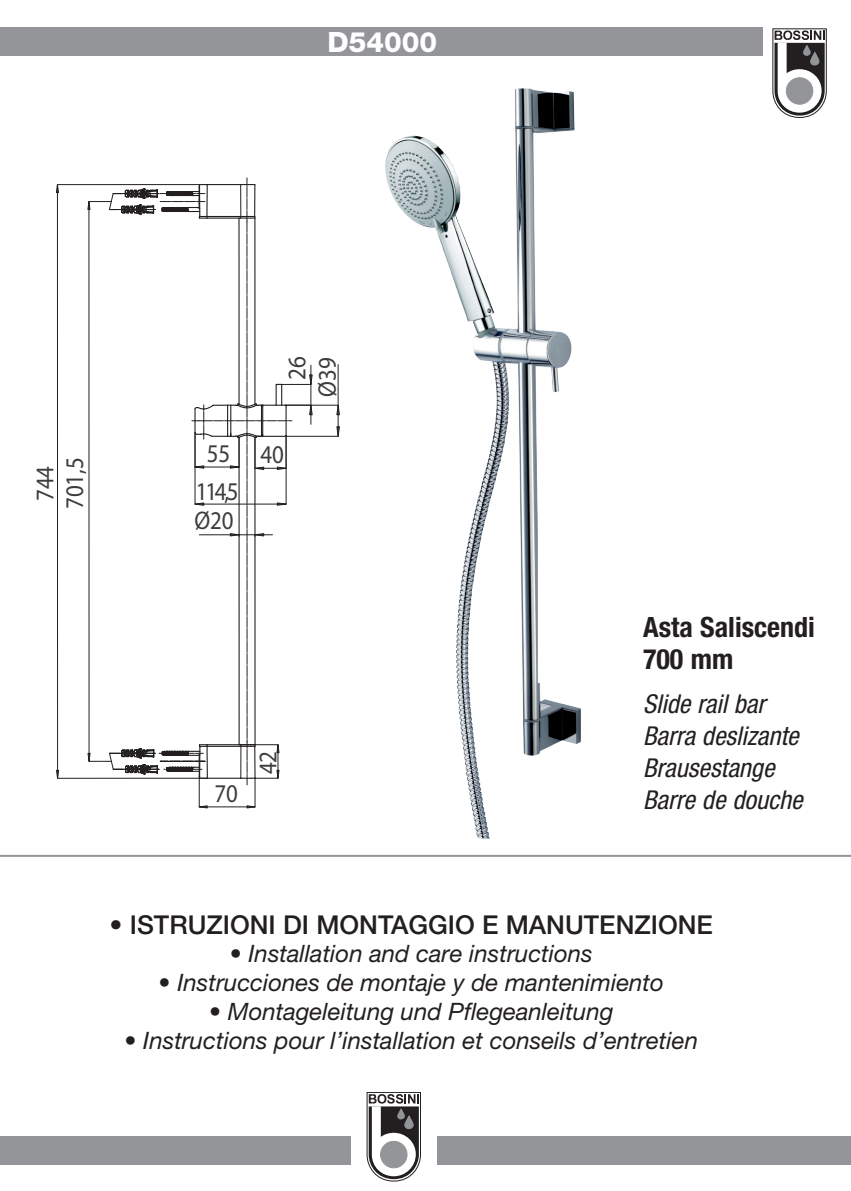
<style>
.page{position:relative;width:851px;height:1191px;background:#fff}
.page>*{position:absolute;margin:0;border:0;box-sizing:border-box;transform-origin:0 0}
.t1{font:700 condensed 28px "Helvetica Neue";color:#231f20}
.t2{font:800 28px "Helvetica Neue";color:#fff}
.t3{font:italic condensed 26px "Helvetica Neue";color:#231f20}
.t4{font:500 26px "Helvetica Neue";color:#231f20}
.t5{font:25.6px/37.4px "Myriad";color:#3d3d3e;scale:.9 1}
.t6{font:25.4px/29.4px "Myriad";color:#3d3d3e;text-align:center;scale:.9 1}
.t7{font:italic 24px "Helvetica Neue";color:#231f20}
.s1{font-weight:400}
</style>
<div class="page">
<hr style="left:338px;top:364px;width:1px;height:72px;background:#231f20">
<hr style="left:285px;top:436px;width:53px;height:1px;background:#231f20">
<hr style="left:285px;top:405px;width:53px;height:1px;background:#231f20">
<svg style="left:336px;top:402px;width:4px;height:13px"></svg>
<svg style="left:336px;top:426px;width:4px;height:11px"></svg>
<hr style="left:57px;top:185px;width:1px;height:593px;background:#231f20">
<hr style="left:58px;top:778px;width:149px;height:1px;background:#231f20">
<hr style="left:57px;top:184px;width:143px;height:1px;background:#231f20">
<svg style="left:56px;top:184px;width:3px;height:9px"></svg>
<svg style="left:56px;top:770px;width:3px;height:9px"></svg>
<svg style="left:87px;top:177px;width:225px;height:631px"></svg>
<img style="left:385px;top:88px;width:196px;height:751px">
<div style="left:0;top:28px;width:762px;height:28px;background:#939598"></div>
<div style="left:0;top:1136px;width:850px;height:28px;background:#939598"></div>
<hr style="left:0;top:855px;width:850px;height:2px;background:#939598">
<svg style="left:772px;top:29px;width:55px;height:89px"></svg>
<div style="left:351px;top:1074px;width:86px;height:117px;background:#fff"></div>
<svg style="left:367px;top:1092px;width:54px;height:89px"></svg>
<p class="t2" style="left:327px;top:26px;width:111px">D54000</p>
<p class="t6" style="left:32px;top:509px;width:59px;rotate:-90deg">744<br>701,5</p>
<p class="t6" style="left:283px;top:380px;width:28px;rotate:-90deg">26</p>
<p class="t6" style="left:314px;top:396px;width:45px;rotate:-90deg">Ø39</p>
<p class="t5" style="left:196px;top:436px;width:99px;text-indent:11px">55 40<br>114,5</p>
<p class="t5" style="left:194px;top:503px;width:45px">Ø20</p>
<p class="t5" style="left:214px;top:776px;width:28px">70</p>
<p class="t6" style="left:254px;top:774px;width:28px;rotate:-90deg">42</p>
<p class="t1" style="left:643px;top:610px;width:173px">Asta Saliscendi</p>
<p class="t1" style="left:643px;top:642px;width:92px">700 mm</p>
<p class="t3" style="left:643px;top:689px;width:124px">Slide rail bar</p>
<p class="t3" style="left:643px;top:721px;width:157px">Barra deslizante</p>
<p class="t3" style="left:643px;top:753px;width:133px">Brausestange</p>
<p class="t3" style="left:643px;top:785px;width:161px">Barre de douche</p>
<p class="t4" style="left:110px;top:909px;width:605px"><span class="s1">•</span> ISTRUZIONI DI MONTAGGIO E MANUTENZIONE</p>
<p class="t7" style="left:230px;top:939px;width:364px">• Installation and care instructions</p>
<p class="t7" style="left:159px;top:968px;width:506px">• Instrucciones de montaje y de mantenimiento</p>
<p class="t7" style="left:209px;top:997px;width:406px">• Montageleitung und Pflegeanleitung</p>
<p class="t7" style="left:124px;top:1026px;width:575px">• Instructions pour l’installation et conseils d’entretien</p>
</div>
